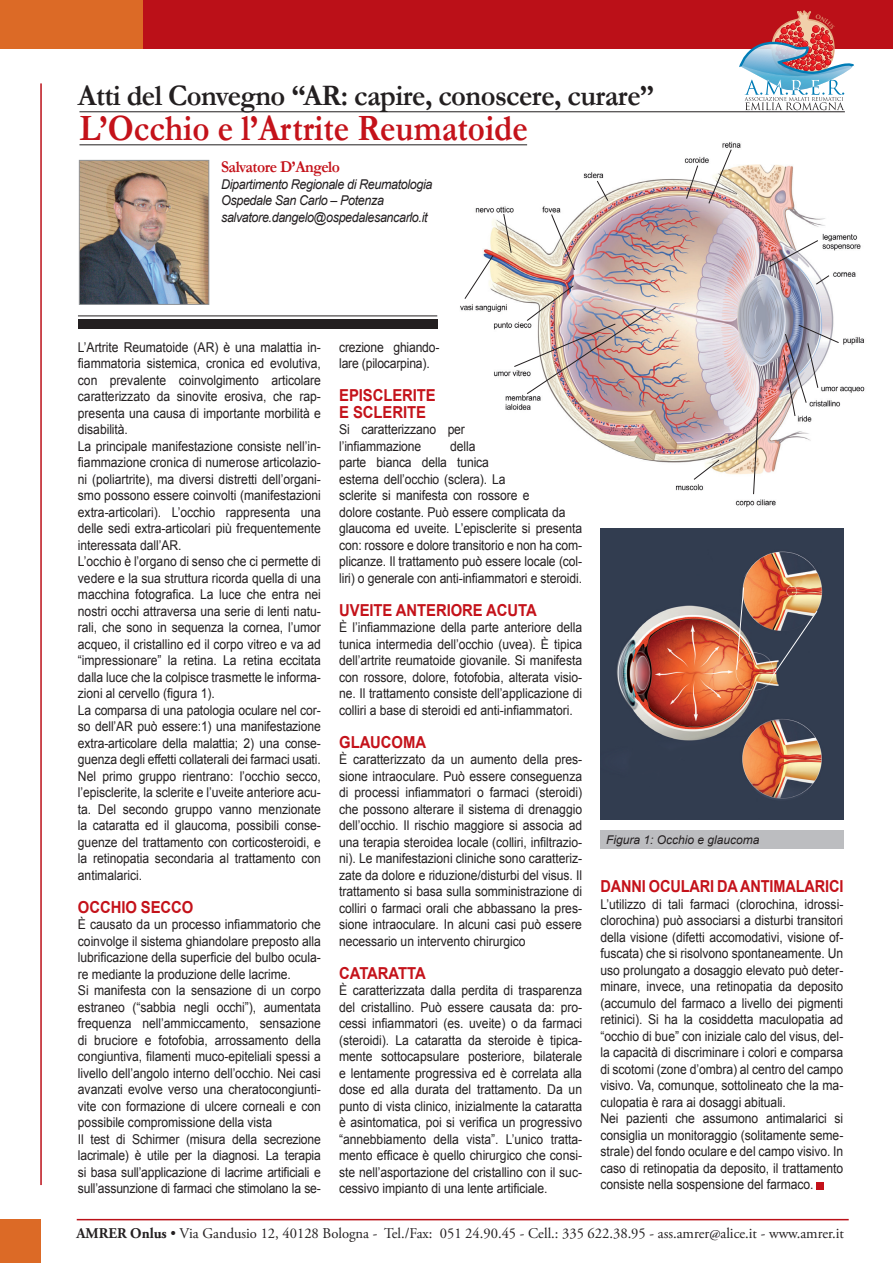
<style>
.page{position:relative;width:893px;height:1263px;background:#fff}
.page>*{position:absolute;margin:0;border:0;box-sizing:border-box;transform-origin:0 0}
.t1{font:700 37.5px "Garamond";color:#c4121a;scale:.88 1}
.t2{font:700 30px "Garamond";letter-spacing:-.02em;color:#231f20;scale:.95 1}
.t3{font:700 16.5px "Arial";letter-spacing:-.005em;color:#c4121a;scale:.9 1}
.t4{font:700 16.5px "Arial";letter-spacing:-.005em;color:#c4121a;scale:.88 1}
.t5{font:700 16.5px "Garamond";letter-spacing:-.03em;color:#c4121a;scale:.95 1}
.t6{font:700 16.5px "Arial";letter-spacing:-.04em;color:#c4121a;scale:.9 1}
.t7{font:14.85px "Adobe Garamond Pro";color:#231f20}
.t8{font:13.5px/16.5px "Arial";letter-spacing:-.005em;color:#231f20;text-align:justify;scale:.9 1}
.t9{font:italic 13.5px "Arial";letter-spacing:-.03em;color:#231f20;scale:.93 1}
.t10{font:italic 12px "Arial";color:#231f20}
.s1{font-weight:700}
</style>
<div class="page">
<div style="left:72px;top:0;width:821px;height:49px;background:#bb1018"></div>
<div style="left:0;top:0;width:143px;height:49px;background:#dc6a26"></div>
<div style="left:0;top:1220px;width:41px;height:43px;background:#dc6a26"></div>
<hr style="left:40px;top:83px;width:2px;height:1102px;background:#bb1018">
<hr style="left:77px;top:1219px;width:772px;height:1px;background:#bb1018">
<img style="left:81px;top:162px;width:126px;height:141px">
<div style="left:79px;top:160px;width:130px;height:145px;border:1px solid #939598"></div>
<hr style="left:79px;top:111px;width:766px;height:1px;background:#231f20">
<hr style="left:79px;top:144px;width:448px;height:1px;background:#231f20">
<hr style="left:78px;top:315px;width:359px;height:1px;background:#231f20">
<div style="left:78px;top:319px;width:359px;height:9px;background:#231f20"></div>
<img style="left:600px;top:528px;width:243px;height:292px">
<div style="left:600px;top:831px;width:243px;height:18px;background:#bcbdc0"></div>
<img style="left:436px;top:141px;width:429px;height:366px">
<svg style="left:464px;top:254px;width:30px;height:46px"></svg>
<svg style="left:503px;top:213px;width:9px;height:41px"></svg>
<svg style="left:551px;top:214px;width:24px;height:57px"></svg>
<svg style="left:596px;top:180px;width:13px;height:22px"></svg>
<svg style="left:686px;top:165px;width:13px;height:35px"></svg>
<svg style="left:708px;top:149px;width:24px;height:55px"></svg>
<svg style="left:768px;top:240px;width:51px;height:28px"></svg>
<svg style="left:815px;top:275px;width:15px;height:10px"></svg>
<img style="left:783px;top:324px;width:57px;height:93px">
<svg style="left:753px;top:416px;width:6px;height:79px"></svg>
<svg style="left:693px;top:459px;width:27px;height:21px"></svg>
<img style="left:513px;top:284px;width:144px;height:111px">
<div style="left:817px;top:1182px;width:7px;height:8px;background:#c4121a"></div>
<svg style="left:736px;top:587px;width:8px;height:83px"></svg>
<svg style="left:773px;top:610px;width:45px;height:66px;background:#4e4f5a"></svg>
<svg style="left:739px;top:10px;width:115px;height:100px"></svg>
<p class="t2" style="left:78px;top:77px;width:608px">Atti del Convegno “AR: capire, conoscere, curare”</p>
<p class="t1" style="left:79px;top:106px;width:511px">L’Occhio e l’Artrite Reumatoide</p>
<p class="t5" style="left:221px;top:157px;width:127px">Salvatore D’Angelo</p>
<p class="t9" style="left:221px;top:175px;width:229px">Dipartimento Regionale di Reumatologia</p>
<p class="t9" style="left:221px;top:192px;width:177px">Ospedale San Carlo – Potenza</p>
<p class="t9" style="left:221px;top:208px;width:223px">salvatore.dangelo@ospedalesancarlo.it</p>
<p class="t8" style="left:78px;top:339px;width:271px">L’Artrite Reumatoide (AR) è una malattia in&shy;fiammatoria sistemica, cronica ed evolutiva, con prevalente coinvolgimento articolare caratterizzato da sinovite erosiva, che rap&shy;presenta una causa di importante morbilità e disabilità.</p>
<p class="t8" style="left:78px;top:438px;width:271px">La principale manifestazione consiste nell’in&shy;fiammazione cronica di numerose articolazio&shy;ni (poliartrite), ma diversi distretti dell’organi&shy;smo possono essere coinvolti (manifestazioni extra-articolari). L’occhio rappresenta una delle sedi extra-articolari più frequentemente interessata dall’AR.</p>
<p class="t8" style="left:78px;top:553px;width:271px">L’occhio è l’organo di senso che ci permette di vedere e la sua struttura ricorda quella di una macchina fotografica. La luce che entra nei nostri occhi attraversa una serie di lenti natu&shy;rali, che sono in sequenza la cornea, l’umor acqueo, il cristallino ed il corpo vitreo e va ad “impressionare” la retina. La retina eccitata dalla luce che la colpisce trasmette le informa&shy;zioni al cervello (figura 1).</p>
<p class="t8" style="left:78px;top:702px;width:271px">La comparsa di una patologia oculare nel cor&shy;so dell’AR può essere:1) una manifestazione extra-articolare della malattia; 2) una conse&shy;guenza degli effetti collaterali dei farmaci usati.</p>
<p class="t8" style="left:78px;top:768px;width:271px">Nel primo gruppo rientrano: l’occhio secco, l’episclerite, la sclerite e l’uveite anteriore acu&shy;ta. Del secondo gruppo vanno menzionate la cataratta ed il glaucoma, possibili conse&shy;guenze del trattamento con corticosteroidi, e la retinopatia secondaria al trattamento con antimalarici.</p>
<p class="t3" style="left:78px;top:896px;width:130px">OCCHIO SECCO</p>
<p class="t8" style="left:78px;top:916px;width:271px">È causato da un processo infiammatorio che coinvolge il sistema ghiandolare preposto alla lubrificazione della superficie del bulbo ocula&shy;re mediante la produzione delle lacrime.</p>
<p class="t8" style="left:78px;top:982px;width:271px">Si manifesta con la sensazione di un corpo estraneo (“sabbia negli occhi”), aumentata frequenza nell’ammiccamento, sensazione di bruciore e fotofobia, arrossamento della congiuntiva, filamenti muco-epiteliali spessi a livello dell’angolo interno dell’occhio. Nei casi avanzati evolve verso una cheratocongiunti&shy;vite con formazione di ulcere corneali e con possibile compromissione della vista</p>
<p class="t8" style="left:78px;top:1131px;width:271px">Il test di Schirmer (misura della secrezione lacrimale) è utile per la diagnosi. La terapia si basa sull’applicazione di lacrime artificiali e sull’assunzione di farmaci che stimolano la se-</p>
<p class="t8" style="left:339px;top:339px;width:113px">crezione ghiando&shy;lare (pilocarpina).</p>
<p class="t3" style="left:339px;top:385px;width:109px">EPISCLERITE</p>
<p class="t3" style="left:339px;top:401px;width:98px">E SCLERITE</p>
<p class="t8" style="left:339px;top:421px;width:141px">Si caratterizzano per l’infiammazione</p>
<p class="t8" style="left:339px;top:438px;width:271px;text-align:left;text-indent:111px">della<br>parte bianca della tunica<br>esterna dell’occhio (sclera). La<br>sclerite si manifesta con rossore e<br>dolore costante. Può essere complicata da glaucoma ed uveite. L’episclerite si presenta con: rossore e dolore transitorio e non ha com&shy;plicanze. Il trattamento può essere locale (col&shy;liri) o generale con anti-infiammatori e steroidi.</p>
<p class="t3" style="left:339px;top:599px;width:221px">UVEITE ANTERIORE ACUTA</p>
<p class="t8" style="left:339px;top:619px;width:271px">È l’infiammazione della parte anteriore della tunica intermedia dell’occhio (uvea). È tipica dell’artrite reumatoide giovanile. Si manifesta con rossore, dolore, fotofobia, alterata visio&shy;ne. Il trattamento consiste dell’applicazione di colliri a base di steroidi ed anti-infiammatori.</p>
<p class="t3" style="left:339px;top:731px;width:98px">GLAUCOMA</p>
<p class="t8" style="left:339px;top:751px;width:271px">È caratterizzato da un aumento della pres&shy;sione intraoculare. Può essere conseguenza di processi infiammatori o farmaci (steroidi) che possono alterare il sistema di drenaggio dell’occhio. Il rischio maggiore si associa ad una terapia steroidea locale (colliri, infiltrazio&shy;ni). Le manifestazioni cliniche sono caratteriz&shy;zate da dolore e riduzione/disturbi del visus. Il trattamento si basa sulla somministrazione di colliri o farmaci orali che abbassano la pres&shy;sione intraoculare. In alcuni casi può essere necessario un intervento chirurgico</p>
<p class="t6" style="left:339px;top:962px;width:98px">CATARATTA</p>
<p class="t8" style="left:339px;top:982px;width:271px">È caratterizzata dalla perdita di trasparenza del cristallino. Può essere causata da: pro&shy;cessi infiammatori (es. uveite) o da farmaci (steroidi). La cataratta da steroide è tipica&shy;mente sottocapsulare posteriore, bilaterale e lentamente progressiva ed è correlata alla dose ed alla durata del trattamento. Da un punto di vista clinico, inizialmente la cataratta è asintomatica, poi si verifica un progressivo “annebbiamento della vista”. L’unico tratta&shy;mento efficace è quello chirurgico che consi&shy;ste nell’asportazione del cristallino con il suc&shy;cessivo impianto di una lente artificiale.</p>
<p class="t10" style="left:606px;top:832px;width:155px">Figura 1: Occhio e glaucoma</p>
<p class="t4" style="left:600px;top:875px;width:278px">DANNI OCULARI DA ANTIMALARICI</p>
<p class="t8" style="left:600px;top:896px;width:271px">L’utilizzo di tali farmaci (clorochina, idrossi&shy;clorochina) può associarsi a disturbi transitori della visione (difetti accomodativi, visione of&shy;fuscata) che si risolvono spontaneamente. Un uso prolungato a dosaggio elevato può deter&shy;minare, invece, una retinopatia da deposito (accumulo del farmaco a livello dei pigmenti retinici). Si ha la cosiddetta maculopatia ad “occhio di bue” con iniziale calo del visus, del&shy;la capacità di discriminare i colori e comparsa di scotomi (zone d’ombra) al centro del campo visivo. Va, comunque, sottolineato che la ma&shy;culopatia è rara ai dosaggi abituali.</p>
<p class="t8" style="left:600px;top:1110px;width:271px">Nei pazienti che assumono antimalarici si consiglia un monitoraggio (solitamente seme&shy;strale) del fondo oculare e del campo visivo. In caso di retinopatia da deposito, il trattamento consiste nella sospensione del farmaco.</p>
<p class="t7" style="left:77px;top:1224px;width:769px"><span class="s1">AMRER Onlus</span> • Via Gandusio 12, 40128 Bologna - Tel./Fax: 051 24.90.45 - Cell.: 335 622.38.95 - ass.amrer@alice.it - www.amrer.it</p>
</div>
